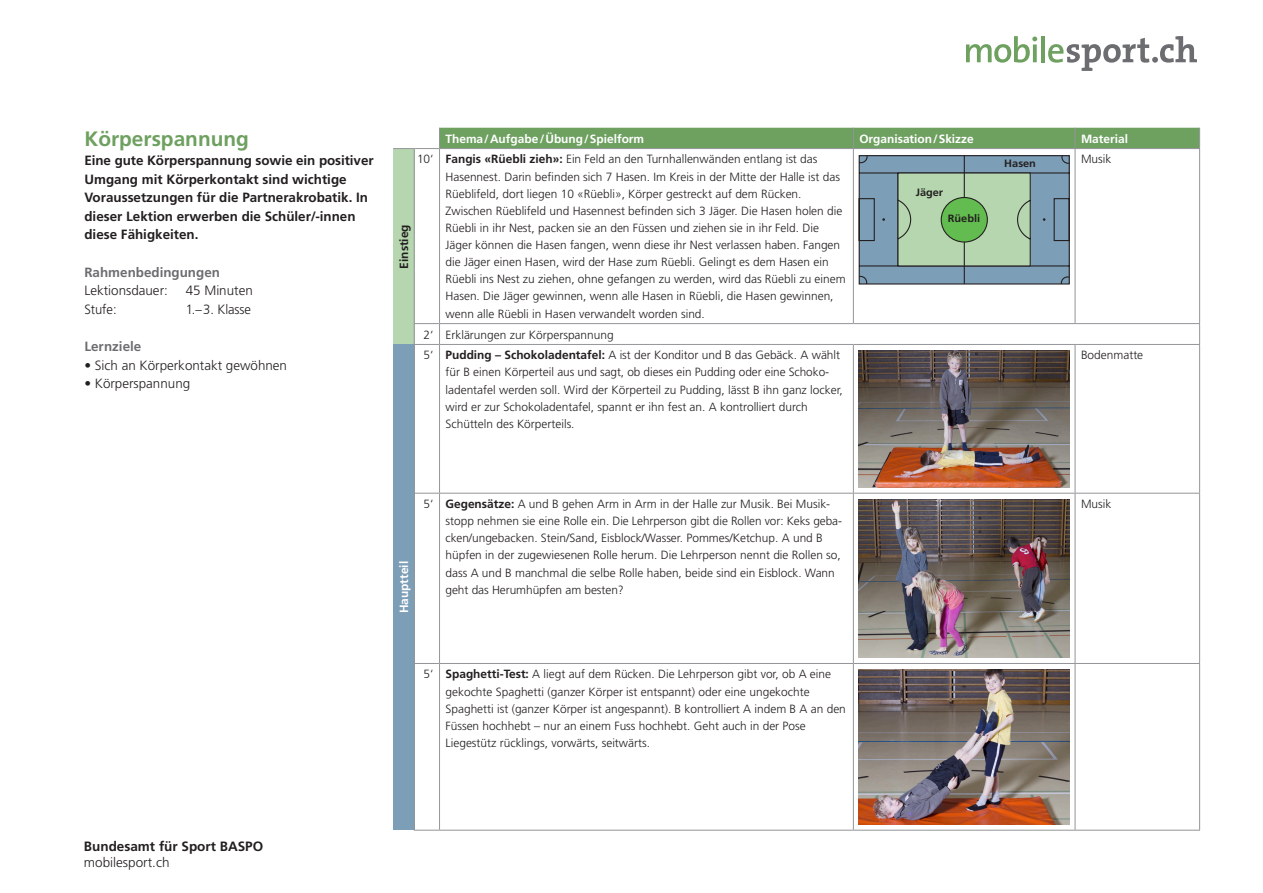
<style>
.page{position:relative;width:1263px;height:893px;background:#fff}
.page>*{position:absolute;margin:0;border:0;box-sizing:border-box;transform-origin:0 0}
.t1{font:700 20.85px "Frutiger LT";color:#6ea060}
.t2{font:700 13.5px "Frutiger LT";color:#231f20}
.t3{font:300 13.5px "Frutiger LT";color:#231f20}
.t4{font:700 13.35px/18.6px "Frutiger LT";color:#231f20}
.t5{font:300 13.35px "Frutiger LT";color:#231f20}
.t6{font:700 13.35px "Frutiger LT";color:#6c6d70}
.t7{font:300 11.85px/17.1px "Frutiger LT";color:#231f20}
.t8{font:700 11.85px "Frutiger LT";color:#fff}
.t9{font:700 11.85px "Frutiger LT";color:#231f20}
.t10{font:700 10.65px "Frutiger LT";color:#231f20;scale:1.04 1}
.s1{font-weight:700}
</style>
<div class="page">
<svg style="left:966px;top:36px;width:71px;height:27px"></svg>
<hr style="left:1041px;top:36px;width:4px;height:26px;background:#6ea060">
<svg style="left:1048px;top:36px;width:149px;height:35px"></svg>
<div style="left:393px;top:149px;width:21px;height:195px;background:#b5d6ae"></div>
<div style="left:393px;top:344px;width:21px;height:486px;background:#7d9eb7"></div>
<hr style="left:853px;top:149px;width:1px;height:174px;background:#939598">
<hr style="left:1075px;top:149px;width:1px;height:174px;background:#939598">
<hr style="left:1199px;top:149px;width:1px;height:174px;background:#939598">
<svg style="left:1199px;top:324px;width:1px;height:20px"></svg>
<hr style="left:853px;top:345px;width:1px;height:148px;background:#939598">
<hr style="left:1075px;top:345px;width:1px;height:148px;background:#939598">
<hr style="left:1199px;top:345px;width:1px;height:148px;background:#939598">
<hr style="left:853px;top:494px;width:1px;height:169px;background:#939598">
<hr style="left:1075px;top:494px;width:1px;height:169px;background:#939598">
<hr style="left:1199px;top:494px;width:1px;height:169px;background:#939598">
<hr style="left:853px;top:664px;width:1px;height:166px;background:#939598">
<hr style="left:1075px;top:664px;width:1px;height:166px;background:#939598">
<hr style="left:1199px;top:664px;width:1px;height:166px;background:#939598">
<hr style="left:414px;top:149px;width:1px;height:174px;background:#939598">
<hr style="left:439px;top:149px;width:1px;height:174px;background:#939598">
<hr style="left:439px;top:323px;width:414px;height:1px;background:#939598">
<hr style="left:853px;top:323px;width:222px;height:1px;background:#939598">
<hr style="left:1075px;top:323px;width:125px;height:1px;background:#939598">
<hr style="left:414px;top:345px;width:1px;height:148px;background:#939598">
<hr style="left:439px;top:345px;width:1px;height:148px;background:#939598">
<hr style="left:414px;top:494px;width:1px;height:169px;background:#939598">
<hr style="left:439px;top:494px;width:1px;height:169px;background:#939598">
<hr style="left:414px;top:664px;width:1px;height:166px;background:#939598">
<hr style="left:439px;top:664px;width:1px;height:166px;background:#939598">
<svg style="left:393px;top:128px;width:807px;height:21px;background:#77a46b"></svg>
<svg style="left:414px;top:323px;width:26px;height:22px"></svg>
<hr style="left:439px;top:344px;width:414px;height:1px;background:#939598">
<hr style="left:853px;top:344px;width:222px;height:1px;background:#939598">
<hr style="left:1075px;top:344px;width:125px;height:1px;background:#939598">
<svg style="left:414px;top:493px;width:25px;height:1px"></svg>
<hr style="left:439px;top:493px;width:414px;height:1px;background:#939598">
<hr style="left:853px;top:493px;width:222px;height:1px;background:#939598">
<hr style="left:1075px;top:493px;width:125px;height:1px;background:#939598">
<svg style="left:414px;top:663px;width:25px;height:1px"></svg>
<hr style="left:439px;top:663px;width:414px;height:1px;background:#939598">
<hr style="left:853px;top:663px;width:222px;height:1px;background:#939598">
<hr style="left:1075px;top:663px;width:125px;height:1px;background:#939598">
<svg style="left:414px;top:830px;width:25px;height:1px"></svg>
<hr style="left:439px;top:830px;width:414px;height:1px;background:#939598">
<hr style="left:853px;top:830px;width:222px;height:1px;background:#939598">
<hr style="left:1075px;top:830px;width:125px;height:1px;background:#939598">
<svg style="left:859px;top:155px;width:211px;height:130px;background:#8daba8"></svg>
<hr style="left:964px;top:156px;width:1px;height:128px;background:#231f20">
<div style="left:941px;top:198px;width:46px;height:44px;background:#62bc4f;border-radius:50%"></div>
<div style="left:941px;top:197px;width:47px;height:46px;border:1px solid #231f20;border-radius:50%"></div>
<img style="left:859px;top:350px;width:211px;height:137px">
<img style="left:859px;top:499px;width:211px;height:158px">
<img style="left:859px;top:669px;width:211px;height:155px">
<h1 class="t1" style="left:84px;top:127px;width:166px">Körperspannung</h1>
<p class="t4" style="left:84px;top:151px;width:291px">Eine gute Körperspannung sowie ein positiver Umgang mit Körperkontakt sind wichtige Voraussetzungen für die Partnerakrobatik. In dieser Lektion erwerben die Schüler/-innen diese Fähigkeiten.</p>
<p class="t6" style="left:84px;top:264px;width:137px">Rahmenbedingungen</p>
<p class="t5" style="left:84px;top:283px;width:85px">Lektionsdauer:</p>
<p class="t5" style="left:186px;top:283px;width:69px">45 Minuten</p>
<p class="t5" style="left:84px;top:302px;width:34px">Stufe:</p>
<p class="t5" style="left:186px;top:302px;width:67px">1.–3. Klasse</p>
<p class="t6" style="left:84px;top:339px;width:58px">Lernziele</p>
<p class="t5" style="left:84px;top:358px;width:204px">• Sich an Körperkontakt gewöhnen</p>
<p class="t5" style="left:84px;top:376px;width:107px">• Körperspannung</p>
<p class="t8" style="left:445px;top:132px;width:200px">Thema/Aufgabe/Übung/Spielform</p>
<p class="t8" style="left:859px;top:132px;width:116px">Organisation/Skizze</p>
<p class="t8" style="left:1081px;top:132px;width:49px">Material</p>
<p class="t7" style="left:445px;top:151px;width:402px;text-indent:-28px">10‘ <span class="s1">Fangis «Rüebli zieh»:</span> Ein Feld an den Turnhallenwänden entlang ist das Hasennest. Darin befinden sich 7 Hasen. Im Kreis in der Mitte der Halle ist das Rüeblifeld, dort liegen 10 «Rüebli», Körper gestreckt auf dem Rücken.<br>Zwischen Rüeblifeld und Hasennest befinden sich 3 Jäger. Die Hasen holen die Rüebli in ihr Nest, packen sie an den Füssen und ziehen sie in ihr Feld. Die Jäger können die Hasen fangen, wenn diese ihr Nest verlassen haben. Fangen die Jäger einen Hasen, wird der Hase zum Rüebli. Gelingt es dem Hasen ein Rüebli ins Nest zu ziehen, ohne gefangen zu werden, wird das Rüebli zu einem Hasen. Die Jäger gewinnen, wenn alle Hasen in Rüebli, die Hasen gewinnen, wenn alle Rüebli in Hasen verwandelt worden sind.</p>
<p class="t10" style="left:1004px;top:157px;width:32px">Hasen</p>
<p class="t10" style="left:916px;top:186px;width:28px">Jäger</p>
<p class="t10" style="left:948px;top:212px;width:33px">Rüebli</p>
<p class="t9" style="left:397px;top:269px;width:46px;rotate:-90deg">Einstieg</p>
<p class="t7" style="left:424px;top:326px;width:192px">2‘ Erklärungen zur Körperspannung</p>
<p class="t7" style="left:1081px;top:151px;width:32px">Musik</p>
<p class="t7" style="left:445px;top:347px;width:399px;text-indent:-22px">5‘ <span class="s1">Pudding – Schokoladentafel:</span> A ist der Konditor und B das Gebäck. A wählt für B einen Körperteil aus und sagt, ob dieses ein Pudding oder eine Scho ko&shy;ladentafel werden soll. Wird der Körperteil zu Pudding, lässt B ihn ganz locker, wird er zur Schokoladentafel, spannt er ihn fest an. A kontrolliert durch Schütteln des Körperteils.</p>
<p class="t7" style="left:1081px;top:347px;width:64px">Bodenmatte</p>
<p class="t8" style="left:397px;top:613px;width:54px;rotate:-90deg">Hauptteil</p>
<p class="t7" style="left:445px;top:496px;width:398px;text-indent:-22px">5‘ <span class="s1">Gegensätze:</span> A und B gehen Arm in Arm in der Halle zur Musik. Bei Musik&shy;stopp nehmen sie eine Rolle ein. Die Lehrperson gibt die Rollen vor: Keks geba&shy;cken/ungebacken. Stein/Sand, Eisblock/Wasser. Pommes/Ketchup. A und B hüpfen in der zugewiesenen Rolle herum. Die Lehrperson nennt die Rollen so, dass A und B manchmal die selbe Rolle haben, beide sind ein Eisblock. Wann geht das Herumhüpfen am besten?</p>
<p class="t7" style="left:1081px;top:496px;width:32px">Musik</p>
<p class="t7" style="left:445px;top:666px;width:402px;text-indent:-22px">5‘ <span class="s1">Spaghetti-Test:</span> A liegt auf dem Rücken. Die Lehrperson gibt vor, ob A eine gekochte Spaghetti (ganzer Körper ist entspannt) oder eine ungekochte Spaghetti ist (ganzer Körper ist angespannt). B kontrolliert A indem B A an den Füssen hochhebt – nur an einem Fuss hochhebt. Geht auch in der Pose Liegestütz rücklings, vorwärts, seitwärts.</p>
<p class="t2" style="left:84px;top:839px;width:181px">Bundesamt für Sport BASPO</p>
<p class="t3" style="left:84px;top:855px;width:87px">mobilesport.ch</p>
</div>
